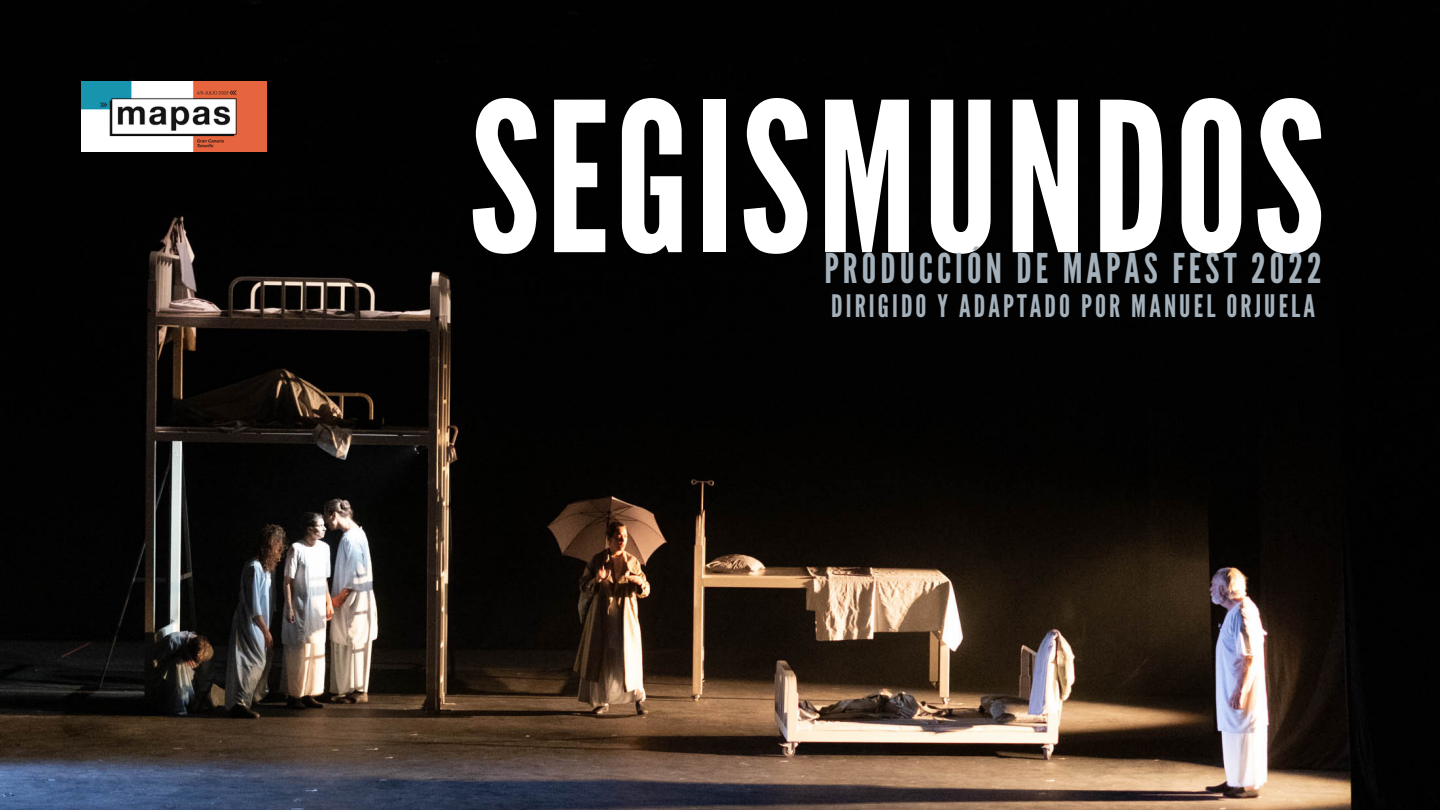
<style>
.page{position:relative;width:1440px;height:810px;background:#fff}
.page>*{position:absolute;margin:0;border:0;box-sizing:border-box;transform-origin:0 0}
.t1{font:207.5px "League Gothic";letter-spacing:.025em;color:#fff}
.t2{font:40.9px "League Gothic";letter-spacing:.1em;color:#a4b1bb}
.t3{font:31px "League Gothic";letter-spacing:.1em;color:#a4b1bb}
</style>
<div class="page">
<img style="left:0;top:0;width:1440px;height:810px">
<img style="left:81px;top:81px;width:185px;height:71px">
<h1 class="t1" style="left:469px;top:58px;width:857px">SEGISMUNDOS</h1>
<h2 class="t2" style="left:824px;top:245px;width:499px">PRODUCCIÓN DE MAPAS FEST 2022</h2>
<p class="t3" style="left:831px;top:288px;width:485px">DIRIGIDO Y ADAPTADO POR MANUEL ORJUELA</p>
</div>
